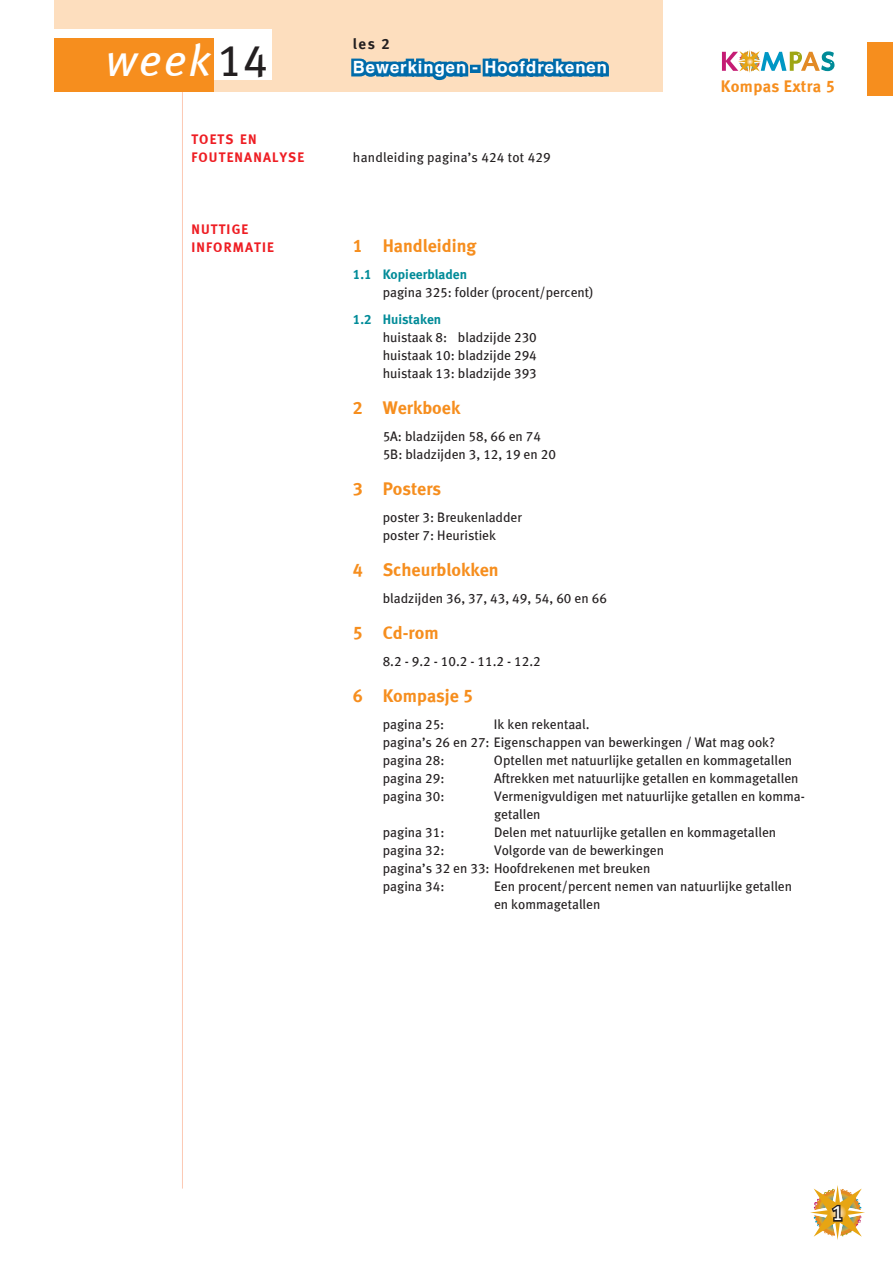
<style>
.page{position:relative;width:893px;height:1263px;background:#fff}
.page>*{position:absolute;margin:0;border:0;box-sizing:border-box;transform-origin:0 0}
.t1{font:45px "Meta Book LF Italic";color:#fff}
.t2{font:21px "Meta Book LF Roman";color:#fff}
.t3{font:18px "Meta Bold LF Roman";color:#f68e1e}
.t4{font:16.5px "Schulbuch Nord Fett";letter-spacing:.06em;color:#fff}
.t5{font:16.5px "Meta Bold LF Roman";letter-spacing:.02em;color:#f68e1e}
.t6{font:15px "Meta Bold LF Roman";color:#231f20}
.t7{font:13.65px/18px "Meta Bold LF Roman";letter-spacing:.085em;color:#ee1d23}
.t8{font:13.5px/18px "Meta Book LF Roman";color:#231f20}
.t9{font:13.5px "Meta Bold LF Roman";color:#008b98}
.s1{font-family:"Meta Book LF Roman";color:#231f20}
</style>
<div class="page">
<svg style="left:810px;top:1185px;width:55px;height:55px"></svg>
<div style="left:867px;top:43px;width:26px;height:53px;background:#f68e1e"></div>
<svg style="left:722px;top:50px;width:112px;height:23px"></svg>
<hr style="left:182px;top:83px;width:1px;height:1105px;background:#fcc9b4">
<div style="left:54px;top:0;width:608px;height:92px;background:#fddebe"></div>
<div style="left:48px;top:30px;width:224px;height:50px;background:#fff"></div>
<div style="left:54px;top:39px;width:160px;height:53px;background:#f68e1e"></div>
<svg style="left:351px;top:58px;width:120px;height:23px"></svg>
<div style="left:470px;top:65px;width:11px;height:8px;border:6px solid #006baa"></div>
<svg style="left:480px;top:58px;width:129px;height:19px;background:#2f80ad"></svg>
<h1 class="t1" style="left:106px;top:34px;width:163px">week <span class="s1">14</span></h1>
<p class="t7" style="left:191px;top:130px;width:114px">TOETS EN<br>FOUTENANALYSE</p>
<p class="t7" style="left:191px;top:220px;width:84px">NUTTIGE<br>INFORMATIE</p>
<p class="t6" style="left:353px;top:35px;width:38px">les 2</p>
<p class="t4" style="left:353px;top:57px;width:256px">Bewerkingen - Hoofdrekenen</p>
<p class="t8" style="left:353px;top:148px;width:199px">handleiding pagina’s 424 tot 429</p>
<p class="t5" style="left:721px;top:76px;width:116px">Kompas Extra 5</p>
<h3 class="t3" style="left:353px;top:235px;width:125px">1 Handleiding</h3>
<p class="t9" style="left:353px;top:266px;width:116px">1.1 Kopieerbladen</p>
<p class="t8" style="left:383px;top:283px;width:212px">pagina 325: folder (procent/percent)</p>
<p class="t9" style="left:353px;top:311px;width:90px">1.2 Huistaken</p>
<p class="t8" style="left:383px;top:328px;width:156px;text-align:justify">huistaak 8: bladzijde 230 huistaak 10: bladzijde 294 huistaak 13: bladzijde 393</p>
<h3 class="t3" style="left:353px;top:397px;width:109px">2 Werkboek</h3>
<p class="t8" style="left:383px;top:427px;width:175px">5A: bladzijden 58, 66 en 74<br>5B: bladzijden 3, 12, 19 en 20</p>
<h3 class="t3" style="left:353px;top:478px;width:90px">3 Posters</h3>
<p class="t8" style="left:383px;top:508px;width:141px">poster 3: Breukenladder poster 7: Heuristiek</p>
<h3 class="t3" style="left:353px;top:559px;width:147px">4 Scheurblokken</h3>
<p class="t8" style="left:383px;top:589px;width:226px">bladzijden 36, 37, 43, 49, 54, 60 en 66</p>
<h3 class="t3" style="left:353px;top:622px;width:87px">5 Cd-rom</h3>
<p class="t8" style="left:383px;top:652px;width:159px">8.2 - 9.2 - 10.2 - 11.2 - 12.2</p>
<h3 class="t3" style="left:353px;top:685px;width:122px">6 Kompasje 5</h3>
<p class="t8" style="left:383px;top:715px;width:63px">pagina 25:</p>
<p class="t8" style="left:383px;top:715px;width:394px;text-indent:111px">Ik ken rekentaal.<br>pagina’s 26 en 27: Eigenschappen van bewerkingen / Wat mag ook? pagina 28:</p>
<p class="t8" style="left:494px;top:751px;width:300px">Optellen met natuurlijke getallen en kommagetallen</p>
<p class="t8" style="left:383px;top:769px;width:63px">pagina 29:</p>
<p class="t8" style="left:494px;top:769px;width:306px">Aftrekken met natuurlijke getallen en kommagetallen</p>
<p class="t8" style="left:383px;top:787px;width:63px">pagina 30:</p>
<p class="t8" style="left:494px;top:787px;width:312px">Vermenigvuldigen met natuurlijke getallen en komma&shy;getallen</p>
<p class="t8" style="left:383px;top:823px;width:63px">pagina 31:</p>
<p class="t8" style="left:494px;top:823px;width:284px">Delen met natuurlijke getallen en kommagetallen</p>
<p class="t8" style="left:383px;top:841px;width:63px">pagina 32:</p>
<p class="t8" style="left:383px;top:841px;width:283px;text-indent:111px">Volgorde van de bewerkingen pagina’s 32 en 33: Hoofdrekenen met breuken pagina 34:</p>
<p class="t8" style="left:494px;top:877px;width:299px">Een procent/percent nemen van natuurlijke getallen en kommagetallen</p>
<h2 class="t2" style="left:832px;top:1200px;width:13px">1</h2>
</div>
